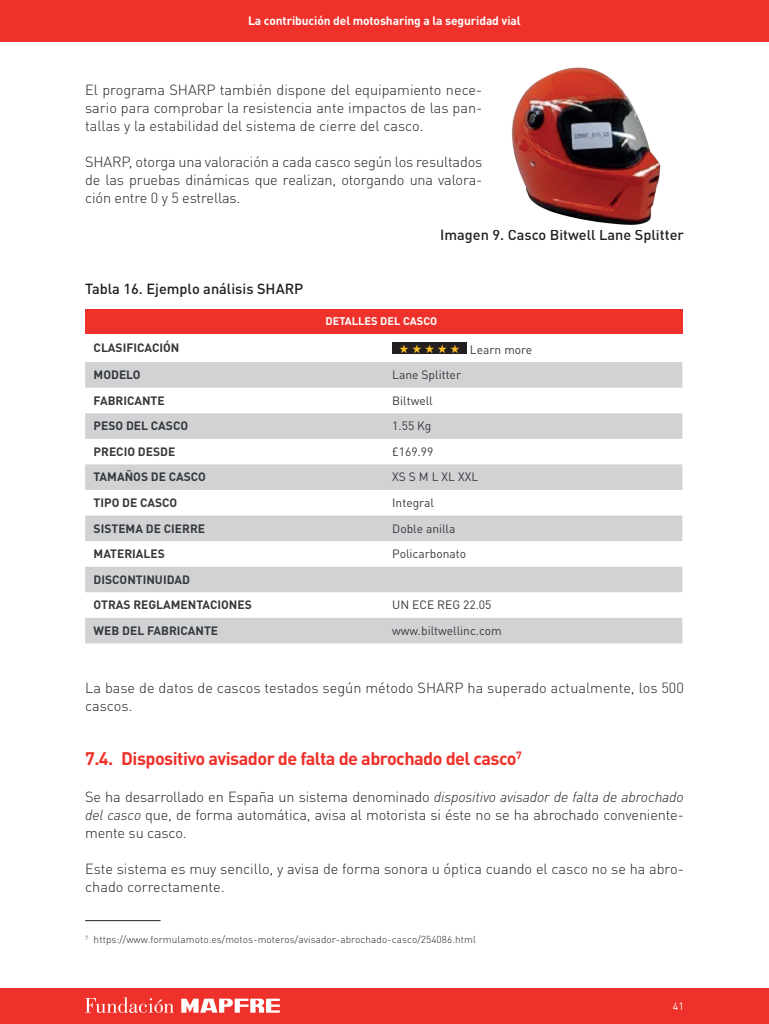
<style>
.page{position:relative;width:769px;height:1024px;background:#fff}
.page>*{position:absolute;margin:0;border:0;box-sizing:border-box;transform-origin:0 0}
.t1{font:700 18px "DIN Pro";letter-spacing:-.03em;color:#ee312a}
.t2{font:300 14.5px/18px "DIN Pro";color:#231f20;text-align:justify}
.t3{font:500 14.5px "DIN Pro";color:#231f20}
.t4{font:700 12px/25.5px "DIN Pro";color:#36393c}
.t5{font:12px "DIN Pro";color:#36393c}
.t6{font:700 12px "DIN Pro";letter-spacing:-.01em;color:#fff}
.t7{font:700 11px "DIN Pro";color:#fff}
.t8{font:10.5px "DIN Pro";color:#fff}
.t9{font:300 10px "DIN Pro";letter-spacing:.01em;color:#231f20}
.s1{color:#fdbe26}
.s2{font-style:italic}
</style>
<div class="page">
<div style="left:0;top:988px;width:768px;height:35px;background:#ee312a"></div>
<svg style="left:181px;top:998px;width:99px;height:14px"></svg>
<svg style="left:85px;top:997px;width:88px;height:15px"></svg>
<div style="left:0;top:0;width:768px;height:41px;background:#ee312a"></div>
<div style="left:85px;top:309px;width:597px;height:25px;background:#ee312a"></div>
<svg style="left:85px;top:362px;width:597px;height:281px;fill:#d1d2d4"></svg>
<div style="left:392px;top:342px;width:74px;height:11px;background:#231f20"></div>
<img style="left:511px;top:67px;width:150px;height:158px">
<hr style="left:85px;top:920px;width:75px;height:1px;background:#231f20">
<p class="t6" style="left:248px;top:10px;width:274px">La contribución del motosharing a la seguridad vial</p>
<p class="t2" style="left:85px;top:80px;width:398px">El programa SHARP también dispone del equipamiento nece&shy;sario para comprobar la resistencia ante impactos de las pan&shy;tallas y la estabilidad del sistema de cierre del casco.</p>
<p class="t2" style="left:85px;top:152px;width:398px">SHARP, otorga una valoración a cada casco según los resultados de las pruebas dinámicas que realizan, otorgando una valora&shy;ción entre 0 y 5 estrellas.</p>
<p class="t3" style="left:440px;top:222px;width:245px">Imagen 9. Casco Bitwell Lane Splitter</p>
<p class="t3" style="left:85px;top:276px;width:220px">Tabla 16. Ejemplo análisis SHARP</p>
<p class="t7" style="left:325px;top:312px;width:113px">DETALLES DEL CASCO</p>
<p class="t4" style="left:94px;top:333px;width:87px">CLASIFICACIÓN</p>
<p class="t5" style="left:399px;top:340px;width:134px"><span class="s1">★</span> <span class="s1">★</span> <span class="s1">★</span> <span class="s1">★</span> <span class="s1">★</span> Learn more</p>
<p class="t4" style="left:94px;top:360px;width:48px">MODELO</p>
<p class="t5" style="left:392px;top:365px;width:70px">Lane Splitter</p>
<p class="t4" style="left:94px;top:386px;width:73px">FABRICANTE</p>
<p class="t5" style="left:392px;top:391px;width:42px">Biltwell</p>
<p class="t4" style="left:94px;top:412px;width:96px">PESO DEL CASCO</p>
<p class="t5" style="left:392px;top:416px;width:41px">1.55 Kg</p>
<p class="t4" style="left:94px;top:437px;width:83px">PRECIO DESDE</p>
<p class="t5" style="left:392px;top:442px;width:43px">£169.99</p>
<p class="t4" style="left:94px;top:463px;width:114px">TAMAÑOS DE CASCO</p>
<p class="t5" style="left:392px;top:467px;width:87px">XS S M L XL XXL</p>
<p class="t4" style="left:94px;top:488px;width:85px">TIPO DE CASCO</p>
<p class="t5" style="left:392px;top:493px;width:43px">Integral</p>
<p class="t4" style="left:94px;top:514px;width:113px">SISTEMA DE CIERRE</p>
<p class="t5" style="left:392px;top:518px;width:65px">Doble anilla</p>
<p class="t4" style="left:94px;top:539px;width:73px">MATERIALES</p>
<p class="t5" style="left:392px;top:544px;width:75px">Policarbonato</p>
<p class="t4" style="left:94px;top:565px;width:159px">DISCONTINUIDAD<br>OTRAS REGLAMENTACIONES</p>
<p class="t5" style="left:392px;top:595px;width:101px">UN ECE REG 22.05</p>
<p class="t4" style="left:94px;top:616px;width:126px">WEB DEL FABRICANTE</p>
<p class="t5" style="left:392px;top:621px;width:111px">www.biltwellinc.com</p>
<p class="t2" style="left:85px;top:677px;width:600px">La base de datos de cascos testados según método SHARP ha superado actualmente, los 500 cascos.</p>
<p class="t1" style="left:85px;top:743px;width:438px">7.4. Dispositivo avisador de falta de abrochado del casco<sup>7</sup></p>
<p class="t2" style="left:85px;top:785px;width:600px">Se ha desarrollado en España un sistema denominado <span class="s2">dispositivo avisador de falta de abrochado del casco</span> que, de forma automática, avisa al motorista si éste no se ha abrochado conveniente&shy;mente su casco.</p>
<p class="t2" style="left:85px;top:857px;width:600px">Este sistema es muy sencillo, y avisa de forma sonora u óptica cuando el casco no se ha abro&shy;chado correctamente.</p>
<p class="t9" style="left:85px;top:931px;width:392px"><sup>7</sup> https://www.formulamoto.es/motos-moteros/avisador-abrochado-casco/254086.html</p>
<p class="t8" style="left:672px;top:997px;width:12px">41</p>
</div>
